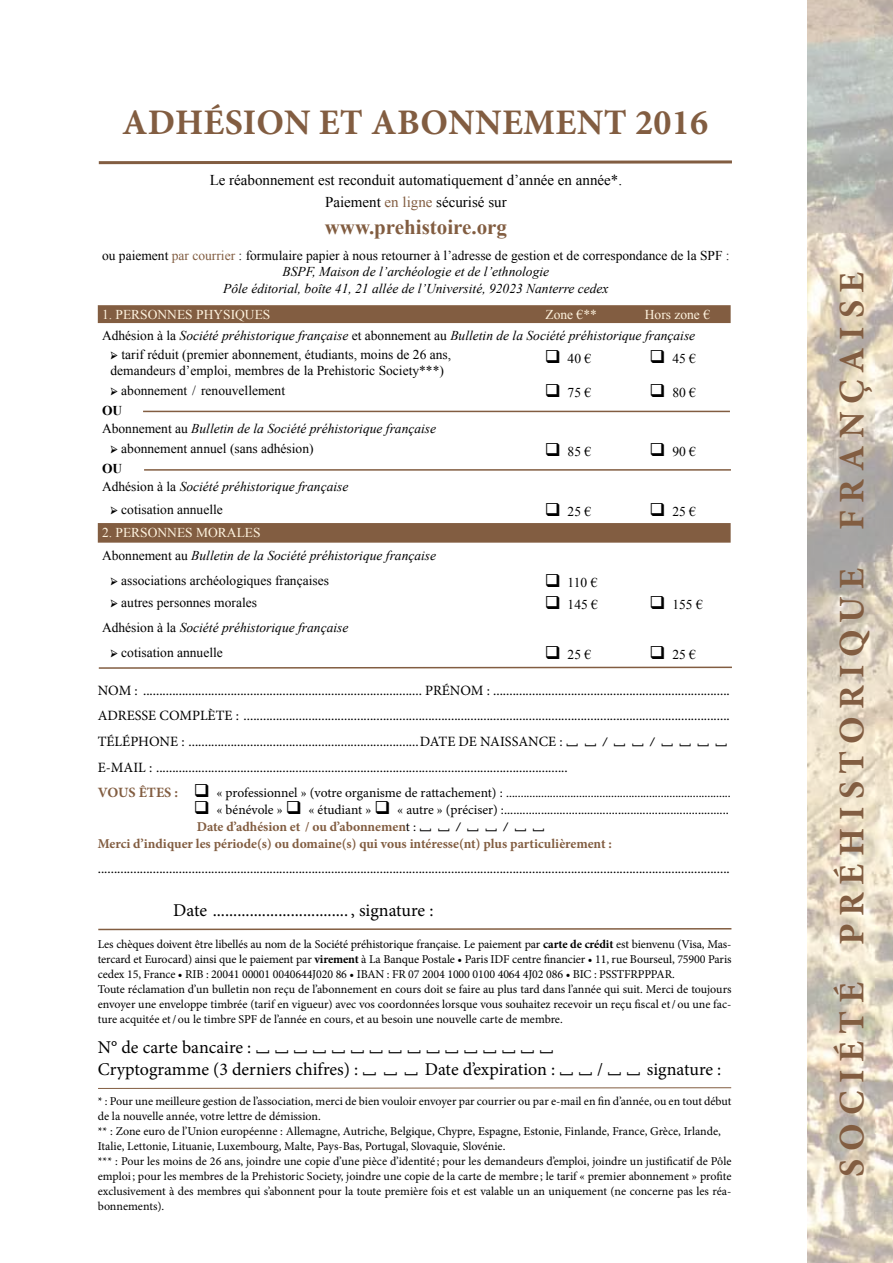
<style>
.page{position:relative;width:893px;height:1263px;background:#fff}
.page>*{position:absolute;margin:0;border:0;box-sizing:border-box;transform-origin:0 0}
.t1{font:700 36px "Minion Pro";letter-spacing:.2em;color:#825d41}
.t2{font:700 36px "Minion Pro";letter-spacing:.01em;color:#825d41}
.t3{font:700 21px "Times New Roman";color:#825d41}
.t4{font:18px/21.6px "Minion Pro";color:#000}
.t5{font:15px/22.5px "Times New Roman";color:#000;text-align:center}
.t6{font:14.25px/25.7px "Minion Pro";color:#000}
.t7{font:700 14.25px "Minion Pro";color:#825d41}
.t8{font:italic 13.5px/18.1px "Times New Roman";color:#000}
.t9{font:13.5px/16.5px "Times New Roman";color:#000}
.t10{font:700 13.5px "Minion Pro";color:#825d41}
.t11{font:13.5px "Minion Pro";color:#000}
.t12{font:13.5px "Times New Roman";color:#fff4e0}
.t13{font:12.75px "Minion Pro";color:#000}
.t14{font:12px/15px "Minion Pro";letter-spacing:-.005em;color:#000}
.s1{color:#825d41}
.s2{font-style:normal}
.s3{font-style:normal;color:#825d41}
.s4{font-style:normal;color:#fff4e0}
.s5{font-family:"Minion Pro"}
.s6{font-weight:700;font-style:normal}
.s7{font-weight:700;font-size:14.25px;color:#825d41}
.s8{font-size:13.5px}
.s9{font-weight:400;color:#000}
.s10{color:#000}
.s11{font-weight:700}
</style>
<div class="page">
<img style="left:808px;top:0;width:85px;height:1263px">
<svg style="left:98px;top:928px;width:634px;height:3px"></svg>
<svg style="left:98px;top:1087px;width:634px;height:2px"></svg>
<svg style="left:98px;top:666px;width:634px;height:3px"></svg>
<svg style="left:98px;top:160px;width:634px;height:5px"></svg>
<svg style="left:98px;top:305px;width:633px;height:238px"></svg>
<hr style="left:143px;top:411px;width:587px;height:1px;background:#825d41">
<hr style="left:144px;top:469px;width:587px;height:2px;background:#825d41">
<svg style="left:522px;top:363px;width:18px;height:1px"></svg>
<svg style="left:629px;top:363px;width:18px;height:1px"></svg>
<svg style="left:522px;top:397px;width:18px;height:1px"></svg>
<svg style="left:629px;top:397px;width:18px;height:1px"></svg>
<svg style="left:522px;top:455px;width:18px;height:1px"></svg>
<svg style="left:629px;top:455px;width:18px;height:1px"></svg>
<svg style="left:522px;top:516px;width:18px;height:1px"></svg>
<svg style="left:629px;top:516px;width:18px;height:1px"></svg>
<h1 class="t2" style="left:122px;top:97px;width:588px">adhésion et abonnement 2016</h1>
<p class="t5" style="left:210px;top:168px;width:414px">Le réabonnement est reconduit automatiquement d’année en année*.<br>Paiement <span class="s1">en ligne</span> sécurisé sur</p>
<h2 class="t3" style="left:325px;top:213px;width:184px">www.prehistoire.org</h2>
<p class="t8" style="left:102px;top:246px;width:629px;line-height:16.5px;text-align:center"><span class="s2">ou paiement</span> <span class="s3">par courrier</span> <span class="s2">: formulaire papier à nous retourner à l’adresse de gestion et de correspondance de la SPF :<br></span>BSPF, Maison de l’archéologie et de l’ethnologie<br>Pôle éditorial, boîte 41, 21 allée de l’Université, 92023 Nanterre cedex</p>
<p class="t12" style="left:102px;top:305px;width:170px">1. PERSONNES PHYSIQUES</p>
<p class="t12" style="left:545px;top:305px;width:53px">Zone €**</p>
<p class="t8" style="left:102px;top:303px;width:610px;line-height:21.5px;text-indent:543px"><span class="s4">Hors zone €<br></span><span class="s2">Adhésion à la</span> Société préhistorique française <span class="s2">et abonnement au</span> Bulletin de la Société préhistorique française</p>
<p class="t9" style="left:111px;top:345px;width:342px"><span class="s5">➢</span> tarif réduit (premier abonnement, étudiants, moins de 26 ans, demandeurs d’emploi, membres de la Prehistoric Society***)</p>
<p class="t9" style="left:545px;top:350px;width:48px">❑ 40 €</p>
<p class="t9" style="left:650px;top:350px;width:48px">❑ 45 €</p>
<p class="t9" style="left:111px;top:382px;width:176px"><span class="s5">➢</span> abonnement / renouvellement</p>
<p class="t9" style="left:545px;top:384px;width:48px">❑ 75 €</p>
<p class="t9" style="left:650px;top:384px;width:48px">❑ 80 €</p>
<p class="t8" style="left:102px;top:401px;width:336px"><span class="s6">OU<br></span><span class="s2">Abonnement au</span> Bulletin de la Société préhistorique française</p>
<p class="t9" style="left:111px;top:440px;width:205px"><span class="s5">➢</span> abonnement annuel (sans adhésion)</p>
<p class="t9" style="left:545px;top:443px;width:48px">❑ 85 €</p>
<p class="t9" style="left:650px;top:443px;width:48px">❑ 90 €</p>
<p class="t8" style="left:102px;top:459px;width:248px"><span class="s6">OU<br></span><span class="s2">Adhésion à la</span> Société préhistorique française</p>
<p class="t9" style="left:111px;top:501px;width:114px"><span class="s5">➢</span> cotisation annuelle</p>
<p class="t9" style="left:545px;top:503px;width:48px">❑ 25 €</p>
<p class="t9" style="left:650px;top:503px;width:48px">❑ 25 €</p>
<p class="t8" style="left:102px;top:520px;width:336px;line-height:23.5px"><span class="s4">2. PERSONNES MORALES<br></span><span class="s2">Abonnement au</span> Bulletin de la Société préhistorique française</p>
<p class="t9" style="left:111px;top:572px;width:220px"><span class="s5">➢</span> associations archéologiques françaises</p>
<p class="t9" style="left:545px;top:574px;width:54px">❑ 110 €</p>
<p class="t9" style="left:111px;top:594px;width:148px"><span class="s5">➢</span> autres personnes morales</p>
<p class="t9" style="left:545px;top:596px;width:55px">❑ 145 €</p>
<p class="t9" style="left:650px;top:596px;width:55px">❑ 155 €</p>
<p class="t8" style="left:102px;top:618px;width:248px"><span class="s2">Adhésion à la</span> Société préhistorique française</p>
<p class="t9" style="left:111px;top:644px;width:114px"><span class="s5">➢</span> cotisation annuelle</p>
<p class="t9" style="left:545px;top:646px;width:48px">❑ 25 €</p>
<p class="t9" style="left:650px;top:646px;width:48px">❑ 25 €</p>
<p class="t6" style="left:98px;top:677px;width:633px">NOM : ...................................................................................... PRÉNOM : .........................................................................<br>ADRESSE COMPLÈTE : ......................................................................................................................................................<br>TÉLÉPHONE : .......................................................................DATE DE NAISSANCE : ⎵ ⎵ ⎵ ⎵ ⎵ ⎵ ⎵ ⎵ E-MAIL : ...............................................................................................................................</p>
<p class="t7" style="left:98px;top:782px;width:14px">VOUS</p>
<p class="t7" style="left:139px;top:782px;width:18px">ÊTES</p>
<p class="t13" style="left:175px;top:784px;width:558px"><span class="s7">:</span> ❑ <span class="s8">« professionnel » (votre organisme de rattachement) :</span> .............................................................................</p>
<p class="t11" style="left:194px;top:801px;width:536px">❑ « bénévole » ❑ « étudiant » ❑ « autre » (préciser) :.........................................................................</p>
<p class="t10" style="left:197px;top:817px;width:350px">Date d’adhésion et / ou d’abonnemen<span class="s9">t :</span> <span class="s10">⎵</span> <span class="s10">⎵</span> <span class="s10">⎵</span> <span class="s10">⎵</span> <span class="s10">⎵</span> <span class="s10">⎵</span></p>
<p class="t10" style="left:98px;top:834px;width:516px">Merci d’indiquer les période(s) ou domaine(s) qui vous intéresse(nt) plus particulièrement :</p>
<p class="t6" style="left:98px;top:856px;width:633px">...................................................................................................................................................................................................</p>
<h3 class="t4" style="left:173px;top:900px;width:262px">Date ................................. , signature :</h3>
<p class="t14" style="left:98px;top:937px;width:635px">Les chèques doivent être libellés au nom de la Société préhistorique française. Le paiement par <span class="s11">carte de crédit</span> est bienvenu (Visa, Mas&shy;tercard et Eurocard) ainsi que le paiement par <span class="s11">virement</span> à La Banque Postale • Paris IDF centre financier • 11, rue Bourseul, 75900 Paris cedex 15, France • RIB : 20041 00001 0040644J020 86 • IBAN : FR 07 2004 1000 0100 4064 4J02 086 • BIC : PSSTFRPPPAR.<br>Toute réclamation d’un bulletin non reçu de l’abonnement en cours doit se faire au plus tard dans l’année qui suit. Merci de toujours envoyer une enveloppe timbrée (tarif en vigueur) avec vos coordonnées lorsque vous souhaitez recevoir un reçu fiscal et/ou une fac&shy;ture acquitée et/ou le timbre SPF de l’année en cours, et au besoin une nouvelle carte de membre.</p>
<h3 class="t4" style="left:98px;top:1037px;width:625px">N° de carte bancaire : ⎵⎵⎵⎵⎵⎵⎵⎵⎵⎵⎵⎵⎵⎵⎵⎵<br>Cryptogramme (3 derniers chifres) : ⎵ ⎵ ⎵ Date d’expiration : ⎵ ⎵ / ⎵ ⎵ signature :</h3>
<p class="t14" style="left:98px;top:1094px;width:635px">* : Pour une meilleure gestion de l’association, merci de bien vouloir envoyer par courrier ou par e-mail en fin d’année, ou en tout début de la nouvelle année, votre lettre de démission.<br>** : Zone euro de l’Union européenne : Allemagne, Autriche, Belgique, Chypre, Espagne, Estonie, Finlande, France, Grèce, Irlande, Italie, Lettonie, Lituanie, Luxembourg, Malte, Pays-Bas, Portugal, Slovaquie, Slovénie.<br>*** : Pour les moins de 26 ans, joindre une copie d’une pièce d’identité ; pour les demandeurs d’emploi, joindre un justificatif de Pôle emploi; pour les membres de la Prehistoric Society, joindre une copie de la carte de membre ; le tarif « premier abonnement » profite exclusivement à des membres qui s’abonnent pour la toute première fois et est valable un an uniquement (ne concerne pas les réa&shy;bonnements).</p>
<h1 class="t1" style="left:827px;top:1177px;width:906px;rotate:-90deg">société prÉhistorique française</h1>
</div>
